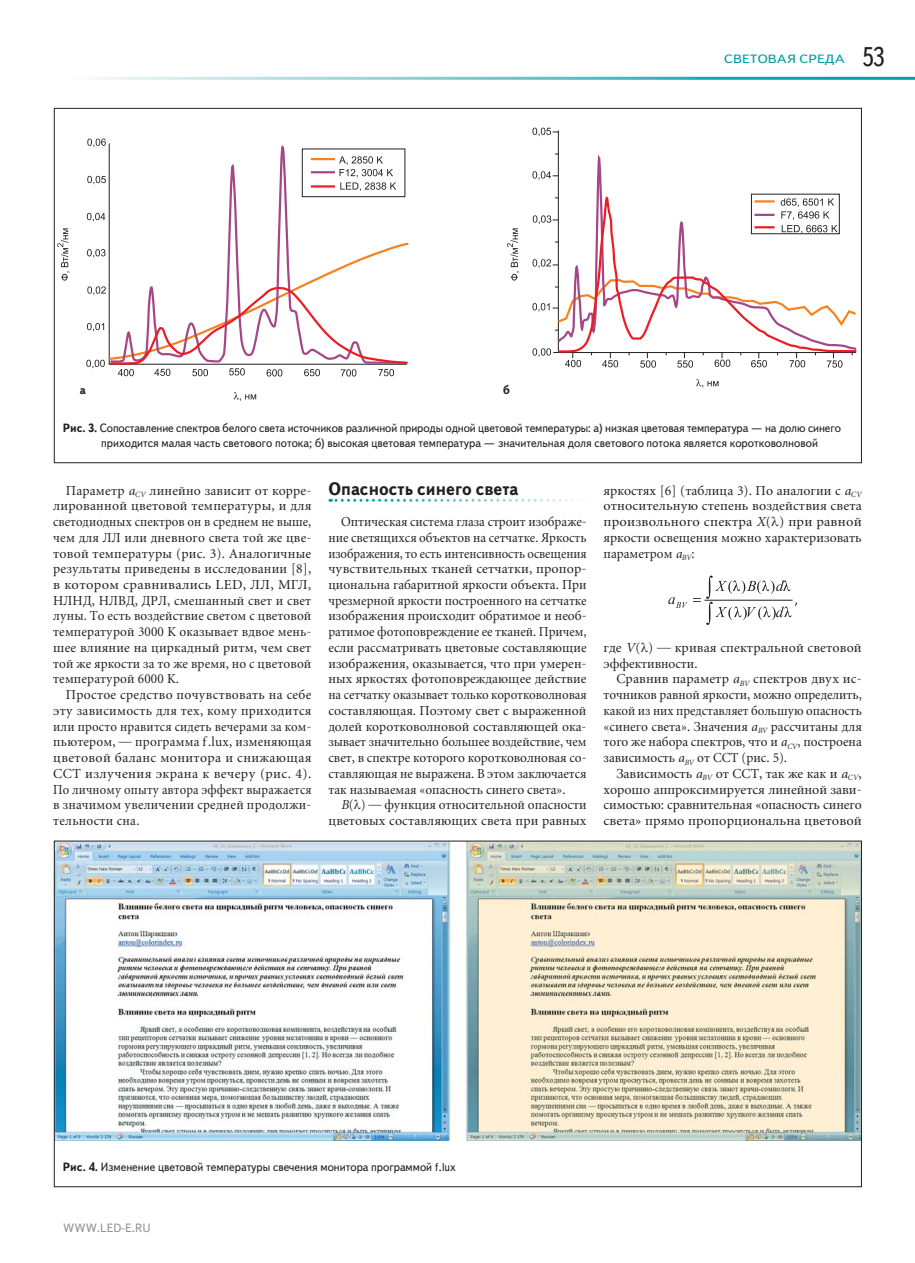
<style>
.page{position:relative;width:915px;height:1263px;background:#fff}
.page>*{position:absolute;margin:0;border:0;box-sizing:border-box;transform-origin:0 0}
.t1{font:27px "Text Book C";color:#231f20;scale:.9 1}
.t2{font:700 18px "Text Book C";color:#231f20;scale:.94 1}
.t3{font:13.5px/15.8px "Miniature";color:#231f20;text-align:justify}
.t4{font:13.5px/15.8px "Miniature";color:#231f20;text-align:justify;scale:.95 1}
.t5{font:13.5px/15.8px "Miniature";color:#231f20;text-align:right;scale:.96 1}
.t6{font:12px/15.8px "Text Book C";color:#231f20;scale:.95 1}
.t7{font:12px "Text Book C";letter-spacing:.01em;color:#009da2;scale:1.17 1}
.t8{font:12px "Text Book C";color:#939598}
.t9{font:700 12px "Text Book C";color:#231f20;scale:.95 1}
.s1{font-weight:700}
.s2{font-style:italic}
</style>
<div class="page">
<svg style="left:330px;top:499px;width:250px;height:3px"></svg>
<svg style="left:668px;top:576px;width:128px;height:49px"></svg>
<img style="left:56px;top:843px;width:803px;height:297px">
<hr style="left:557px;top:131px;width:1px;height:222px;background:#231f20">
<hr style="left:553px;top:352px;width:302px;height:1px;background:#231f20">
<svg style="left:109px;top:76px;width:299px;height:324px"></svg>
<hr style="left:311px;top:158px;width:24px;height:2px;background:#f5821f">
<hr style="left:311px;top:171px;width:24px;height:2px;background:#a54686">
<hr style="left:311px;top:185px;width:24px;height:3px;background:#ed1c24">
<svg style="left:556px;top:153px;width:46px;height:40px"></svg>
<svg style="left:556px;top:193px;width:300px;height:161px"></svg>
<hr style="left:754px;top:200px;width:20px;height:3px;background:#f5821f">
<hr style="left:754px;top:214px;width:20px;height:2px;background:#a54686">
<hr style="left:754px;top:226px;width:20px;height:2px;background:#ed1c24">
<svg style="left:234px;top:392px;width:22px;height:9px"></svg>
<svg style="left:696px;top:379px;width:22px;height:9px"></svg>
<svg style="left:57px;top:228px;width:13px;height:53px"></svg>
<svg style="left:507px;top:228px;width:12px;height:53px"></svg>
<svg style="left:87px;top:139px;width:19px;height:8px"></svg>
<svg style="left:87px;top:176px;width:19px;height:8px"></svg>
<svg style="left:87px;top:213px;width:18px;height:8px"></svg>
<svg style="left:86px;top:241px;width:323px;height:135px"></svg>
<svg style="left:532px;top:128px;width:26px;height:8px"></svg>
<svg style="left:532px;top:171px;width:26px;height:9px"></svg>
<svg style="left:532px;top:215px;width:26px;height:9px"></svg>
<svg style="left:532px;top:259px;width:26px;height:9px"></svg>
<svg style="left:532px;top:278px;width:324px;height:53px"></svg>
<svg style="left:532px;top:348px;width:19px;height:9px"></svg>
<svg style="left:565px;top:352px;width:16px;height:15px"></svg>
<svg style="left:602px;top:352px;width:16px;height:15px"></svg>
<svg style="left:640px;top:352px;width:15px;height:16px"></svg>
<svg style="left:677px;top:352px;width:15px;height:16px"></svg>
<svg style="left:714px;top:352px;width:16px;height:15px"></svg>
<svg style="left:750px;top:352px;width:16px;height:15px"></svg>
<svg style="left:789px;top:352px;width:15px;height:15px"></svg>
<svg style="left:826px;top:352px;width:16px;height:16px"></svg>
<svg style="left:339px;top:156px;width:57px;height:35px"></svg>
<svg style="left:780px;top:198px;width:57px;height:36px"></svg>
<p class="t9" style="left:80px;top:383px;width:8px">а</p>
<p class="t9" style="left:503px;top:383px;width:9px">б</p>
<p class="t7" style="left:723px;top:55px;width:105px">СВЕТОВАЯ СРЕДА</p>
<h1 class="t1" style="left:861px;top:48px;width:27px">53</h1>
<p class="t6" style="left:101px;top:421px;width:779px;text-indent:-38px"><span class="s1">Рис. 3.</span> Сопоставление спектров белого света источников различной природы одной цветовой температуры: а) низкая цветовая температура — на долю синего приходится малая часть светового потока; б) высокая цветовая температура — значительная доля светового потока является коротковолновой</p>
<p class="t3" style="left:53px;top:483px;width:259px;text-indent:13px">Параметр <span class="s2">a</span><sub>CV</sub> линейно зависит от корре&shy;лированной цветовой температуры, и для светодиодных спектров он в среднем не выше, чем для ЛЛ или дневного света той же цве&shy;товой температуры (рис. 3). Аналогичные результаты приведены в исследовании [8], в котором сравнивались LED, ЛЛ, МГЛ, НЛНД, НЛВД, ДРЛ, смешанный свет и свет луны. То есть воздействие светом с цветовой температурой 3000 К оказывает вдвое мень&shy;шее влияние на циркадный ритм, чем свет той же яркости за то же время, но с цветовой температурой 6000 К.</p>
<p class="t3" style="left:53px;top:688px;width:259px;text-indent:13px">Простое средство почувствовать на себе эту зависимость для тех, кому приходится или просто нравится сидеть вечерами за ком&shy;пьютером, — программа f.lux, изменяющая цветовой баланс монитора и снижающая CCT излучения экрана к вечеру (рис. 4).<br>По личному опыту автора эффект выражается в значимом увеличении средней продолжи&shy;тельности сна.</p>
<h2 class="t2" style="left:328px;top:478px;width:204px">Опасность синего света</h2>
<p class="t4" style="left:328px;top:515px;width:273px;text-indent:13px">Оптическая система глаза строит изображе&shy;ние светящихся объектов на сетчатке. Яркость изображения, то есть интенсивность освещения чувствительных тканей сетчатки, пропор&shy;циональна габаритной яркости объекта. При чрезмерной яркости построенного на сетчатке изображения происходит обратимое и необ&shy;ратимое фотоповреждение ее тканей. Причем, если рассматривать цветовые составляющие изображения, оказывается, что при умерен&shy;ных яркостях фотоповреждающее действие на сетчатку оказывает только коротковолновая составляющая. Поэтому свет с выраженной долей коротковолновой составляющей ока&shy;зывает значительно большее воздействие, чем свет, в спектре которого коротковолновая со&shy;ставляющая не выражена. В этом заключается так называемая «опасность синего света».</p>
<p class="t5" style="left:328px;top:798px;width:270px"><span class="s2">B</span>( ) — функция относительной опасности цветовых составляющих света при равных</p>
<p class="t3" style="left:603px;top:483px;width:259px">яркостях [6] (таблица 3). По аналогии с <span class="s2">a</span><sub>CV </sub>относительную степень воздействия света произвольного спектра <span class="s2">X</span>( ) при равной яркости освещения можно характеризовать параметром <span class="s2">a</span><sub>BV</sub>:</p>
<p class="t3" style="left:603px;top:641px;width:259px">где <span class="s2">V</span>( ) — кривая спектральной световой эффективности.</p>
<p class="t3" style="left:603px;top:672px;width:260px;text-indent:13px">Сравнив параметр <span class="s2">a</span><sub>BV</sub> спектров двух ис&shy;точников равной яркости, можно определить, какой из них представляет большую опасность «синего света». Значения <span class="s2">a</span><sub>BV</sub> рассчитаны для того же набора спектров, что и <span class="s2">a</span><sub>CV</sub>, построена зависимость <span class="s2">a</span><sub>BV</sub> от CCT (рис. 5).</p>
<p class="t3" style="left:603px;top:767px;width:259px;text-indent:13px">Зависимость <span class="s2">a</span><sub>BV</sub> от CCT, так же как и <span class="s2">a</span><sub>CV</sub>, хорошо аппроксимируется линейной зави&shy;симостью: сравнительная «опасность синего света» прямо пропорциональна цветовой</p>
<p class="t6" style="left:63px;top:1160px;width:415px"><span class="s1">Рис. 4.</span> Изменение цветовой температуры свечения монитора программой f.lux</p>
<p class="t8" style="left:63px;top:1223px;width:89px">WWW.LED-E.RU</p>
</div>
